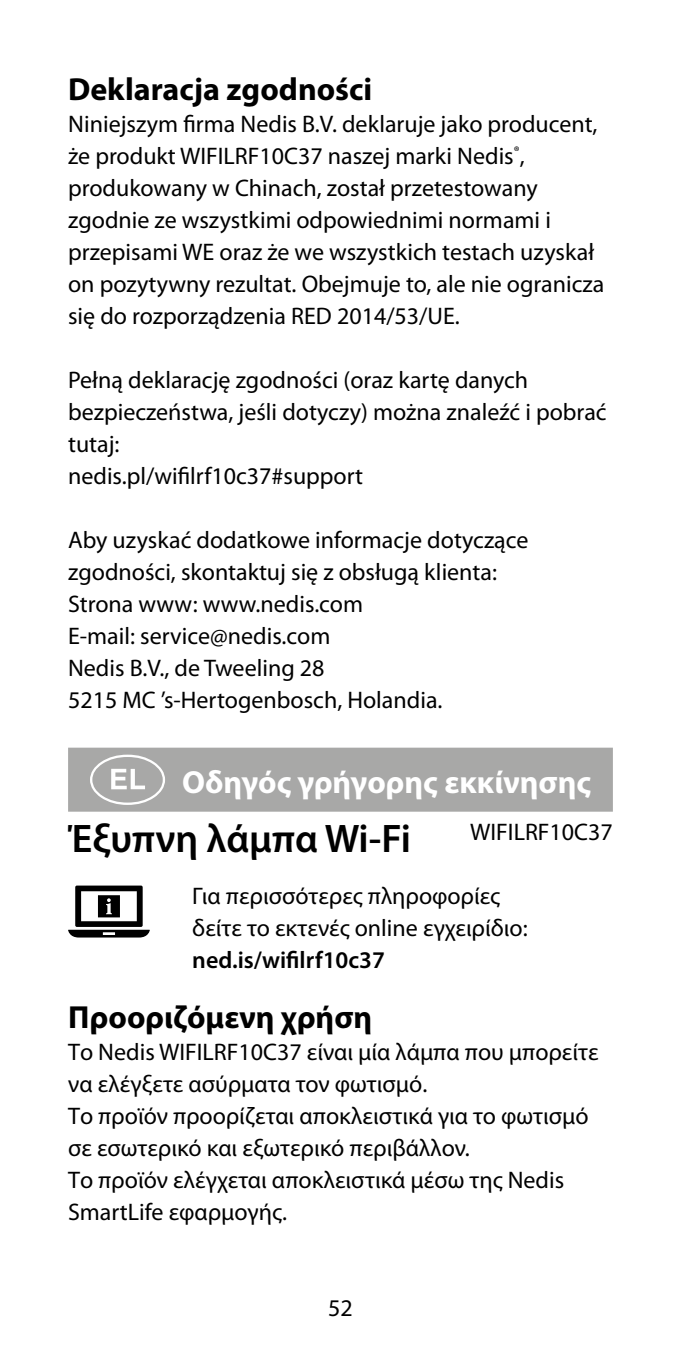
<style>
.page{position:relative;width:681px;height:1361px;background:#fff}
.page>*{position:absolute;margin:0;border:0;box-sizing:border-box;transform-origin:0 0}
.t1{font:72px "manualise countrycodes";color:#fff}
.t2{font:600 40px "Myriad Pro";color:#000}
.t3{font:700 32px "Myriad Pro";color:#000}
.t4{font:700 32px "Myriad Pro";color:#fff}
.t5{font:24px/32px "Myriad Pro";color:#000}
.t6{font:600 24px "Myriad Pro";color:#000}
</style>
<div class="page">
<div style="left:68px;top:747px;width:544px;height:64px;background:#a8a8a7"></div>
<svg style="left:68px;top:885px;width:82px;height:52px"></svg>
<h3 class="t3" style="left:68px;top:68px;width:306px">Deklaracja zgodności</h3>
<p class="t5" style="left:68px;top:108px;width:537px">Niniejszym firma Nedis B.V. deklaruje jako producent, że produkt WIFILRF10C37 naszej marki Nedis<sup>®</sup>, produkowany w Chinach, został przetestowany zgodnie ze wszystkimi odpowiednimi normami i przepisami WE oraz że we wszystkich testach uzyskał on pozytywny rezultat. Obejmuje to, ale nie ogranicza się do rozporządzenia RED 2014/53/UE.</p>
<p class="t5" style="left:68px;top:364px;width:540px">Pełną deklarację zgodności (oraz kartę danych bezpieczeństwa, jeśli dotyczy) można znaleźć i pobrać tutaj:<br>nedis.pl/wifilrf10c37#support</p>
<p class="t5" style="left:68px;top:524px;width:461px">Aby uzyskać dodatkowe informacje dotyczące zgodności, skontaktuj się z obsługą klienta:<br>Strona www: www.nedis.com<br>E-mail: service@nedis.com<br>Nedis B.V., de Tweeling 28<br>5215 MC ’s-Hertogenbosch, Holandia.</p>
<h1 class="t1" style="left:79px;top:738px;width:98px">x</h1>
<h3 class="t4" style="left:182px;top:761px;width:410px">Οδηγός γρήγορης εκκίνησης</h3>
<h2 class="t2" style="left:68px;top:813px;width:344px">Έξυπνη λάμπα Wi-Fi</h2>
<p class="t5" style="left:470px;top:815px;width:144px">WIFILRF10C37</p>
<p class="t5" style="left:192px;top:879px;width:337px">Για περισσότερες πληροφορίες δείτε το εκτενές online εγχειρίδιο:</p>
<p class="t6" style="left:192px;top:944px;width:194px">ned.is/wifilrf10c37</p>
<h3 class="t3" style="left:68px;top:996px;width:305px">Προοριζόμενη χρήση</h3>
<p class="t5" style="left:68px;top:1036px;width:531px">Το Nedis WIFILRF10C37 είναι μία λάμπα που μπορείτε να ελέγξετε ασύρματα τον φωτισμό.<br>Το προϊόν προορίζεται αποκλειστικά για το φωτισμό σε εσωτερικό και εξωτερικό περιβάλλον.<br>Το προϊόν ελέγχεται αποκλειστικά μέσω της Nedis SmartLife εφαρμογής.</p>
<p class="t5" style="left:328px;top:1292px;width:26px">52</p>
</div>
